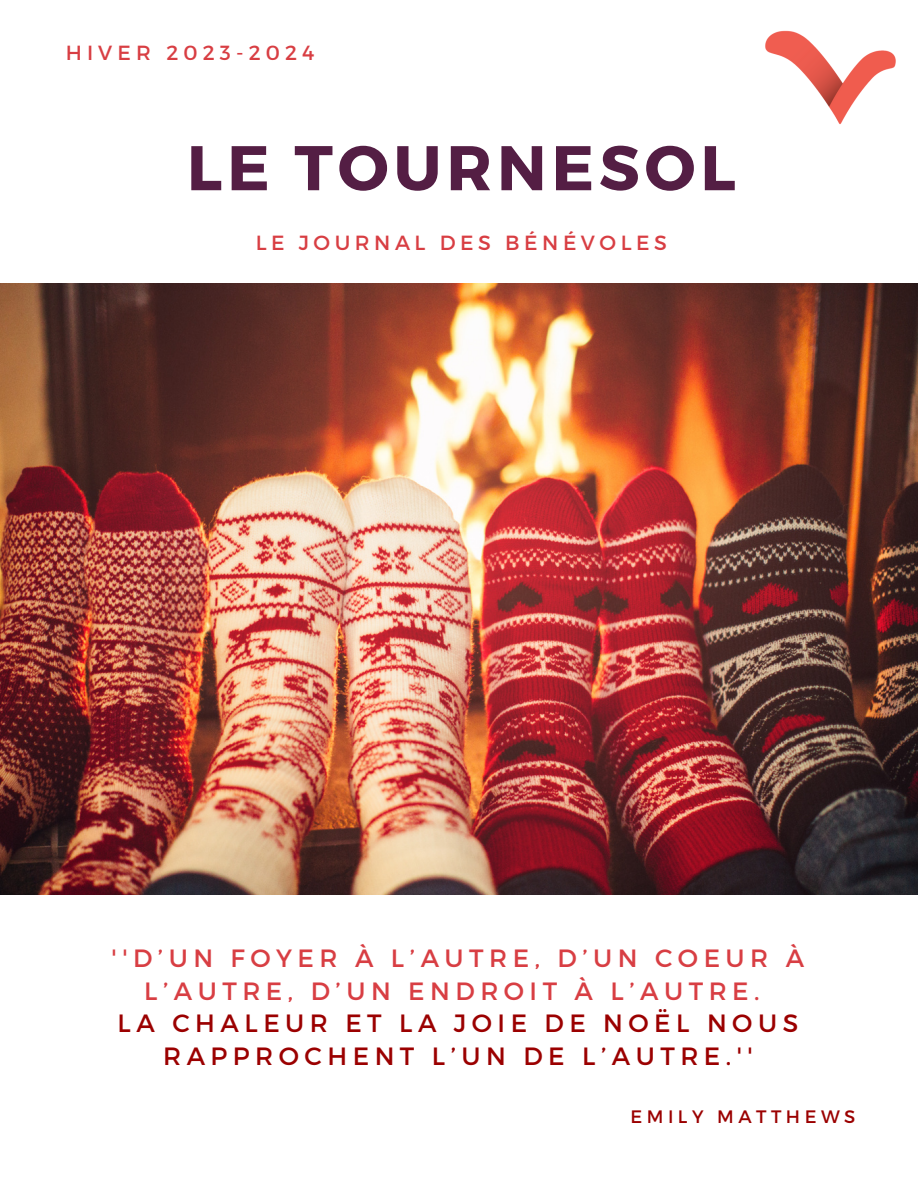
<style>
.page{position:relative;width:918px;height:1188px;background:#fff}
.page>*{position:absolute;margin:0;border:0;box-sizing:border-box;transform-origin:0 0}
.t1{font:700 63px "Montserrat";letter-spacing:.08em;color:#541e44}
.t2{font:25.05px/32.7px "Montserrat";letter-spacing:.22em;color:#d83e43;text-align:center}
.t3{font:25.05px/32.7px "Montserrat";letter-spacing:.22em;color:#9b0000;text-align:center}
.t4{font:20.55px "Montserrat";letter-spacing:.22em;color:#d83e43}
.t5{font:20.4px "Montserrat";letter-spacing:.25em;color:#d83e43}
.t6{font:18px "Montserrat";letter-spacing:.25em;color:#9b0000}
</style>
<div class="page">
<img style="left:0;top:283px;width:918px;height:611px">
<img style="left:765px;top:30px;width:131px;height:94px">
<p class="t5" style="left:66px;top:39px;width:250px">HIVER 2023-2024</p>
<p class="t1" style="left:187px;top:127px;width:550px">LE TOURNESOL</p>
<p class="t4" style="left:256px;top:229px;width:413px">LE JOURNAL DES BÉNÉVOLES</p>
<p class="t2" style="left:112px;top:940px;width:694px">''D’UN FOYER À L’AUTRE, D’UN COEUR À<br>L’AUTRE, D’UN ENDROIT À L’AUTRE.</p>
<p class="t3" style="left:118px;top:1006px;width:682px">LA CHALEUR ET LA JOIE DE NOËL NOUS<br>RAPPROCHENT L’UN DE L’AUTRE.''</p>
<p class="t6" style="left:631px;top:1105px;width:226px">EMILY MATTHEWS</p>
</div>
